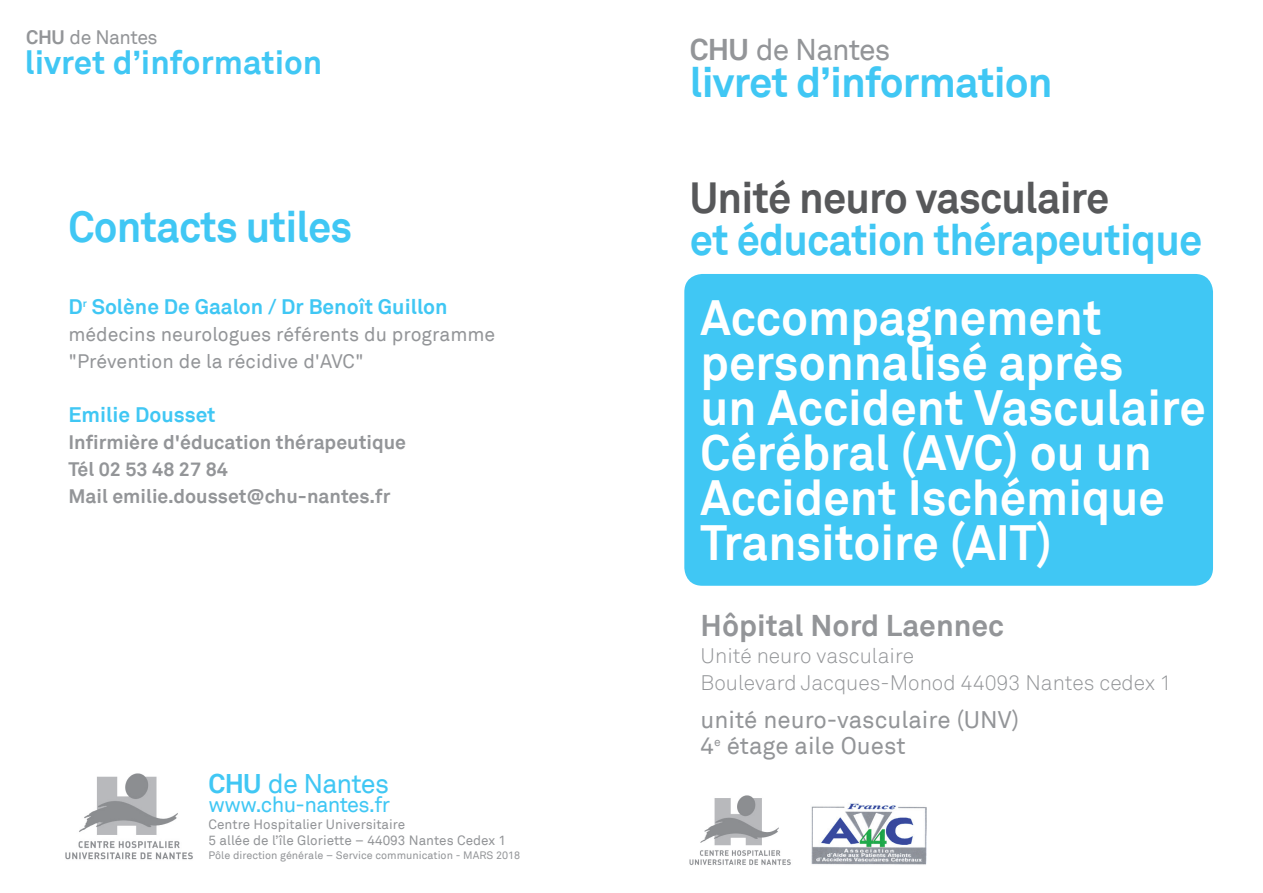
<style>
.page{position:relative;width:1263px;height:893px;background:#fff}
.page>*{position:absolute;margin:0;border:0;box-sizing:border-box;transform-origin:0 0}
.t1{font:700 49.5px/45px "Akkurat";color:#fff;scale:.96 1}
.t2{font:700 43.5px "Akkurat";letter-spacing:-.02em;color:#40c7f4;scale:.96 1}
.t3{font:700 43.5px "Akkurat";letter-spacing:-.02em;color:#57585a;scale:.96 1}
.t4{font:700 42px "Akkurat";letter-spacing:-.02em;color:#40c7f4}
.t5{font:700 33px "Akkurat";color:#40c7f4}
.t6{font:700 30px "Akkurat";color:#939598}
.t7{font:30px "Akkurat";letter-spacing:-.03em;color:#939598}
.t8{font:27px "Akkurat";letter-spacing:-.03em;color:#40c7f4}
.t9{font:24px/25.5px "Akkurat";color:#939598}
.t10{font:21.6px "Akkurat";letter-spacing:-.03em;color:#40c7f4}
.t11{font:300 21px/27px "Akkurat";color:#939598}
.t12{font:700 21px "Akkurat";color:#40c7f4}
.t13{font:700 19.5px/27px "Akkurat";color:#939598}
.t14{font:19.5px/27px "Akkurat";color:#939598}
.t15{font:19.5px "Akkurat";letter-spacing:-.025em;color:#939598}
.t16{font:13.5px/16.2px "Akkurat";color:#939598}
.t17{font:10.8px "Akkurat";color:#939598}
.s1{font-weight:700}
.s2{color:#40c7f4}
.s3{font-size:36px;color:#40c7f4}
</style>
<div class="page">
<div style="left:684px;top:274px;width:529px;height:312px;background:#40c7f4;border-radius:18px"></div>
<img style="left:689px;top:795px;width:102px;height:70px">
<img style="left:65px;top:773px;width:128px;height:87px">
<img style="left:811px;top:803px;width:115px;height:62px">
<p class="t15" style="left:26px;top:26px;width:133px"><span class="s1">CHU</span> de Nantes</p>
<p class="t5" style="left:25px;top:41px;width:299px">livret d’information</p>
<p class="t2" style="left:68px;top:199px;width:297px">Contacts utiles</p>
<p class="t12" style="left:68px;top:293px;width:381px">D<sup>r</sup> Solène De Gaalon / Dr Benoît Guillon</p>
<p class="t14" style="left:68px;top:321px;width:428px">médecins neurologues référents du programme "Prévention de la récidive d'AVC"</p>
<p class="t12" style="left:68px;top:401px;width:149px">Emilie Dousset</p>
<p class="t13" style="left:68px;top:429px;width:339px">Infirmière d'éducation thérapeutique<br>Tél 02 53 48 27 84<br>Mail emilie.dousset@chu-nantes.fr</p>
<p class="t8" style="left:209px;top:767px;width:182px"><span class="s1">CHU</span> de Nantes</p>
<p class="t10" style="left:209px;top:791px;width:183px">www.chu-nantes.fr</p>
<p class="t16" style="left:209px;top:817px;width:299px">Centre Hospitalier Universitaire<br>5 allée de l’île Gloriette – 44093 Nantes Cedex 1</p>
<p class="t17" style="left:209px;top:849px;width:313px">Pôle direction générale – Service communication - MARS 2018</p>
<p class="t7" style="left:690px;top:32px;width:202px"><span class="s1">CHU</span> de Nantes</p>
<p class="t4" style="left:690px;top:56px;width:364px">livret d’information</p>
<p class="t3" style="left:690px;top:170px;width:438px">Unité neuro vasculaire</p>
<p class="t2" style="left:690px;top:212px;width:535px">et éducation thérapeutique</p>
<p class="t1" style="left:701px;top:295px;width:528px">Accompagnement personnalisé après<br>un Accident Vasculaire<br>Cérébral (AVC) ou un<br>Accident Ischémique<br>Transitoire (AIT)<span class="s2">t</span><span class="s3">ransi-</span></p>
<p class="t6" style="left:701px;top:606px;width:305px">Hôpital Nord Laennec</p>
<p class="t11" style="left:701px;top:642px;width:473px">Unité neuro vasculaire<br>Boulevard Jacques-Monod 44093 Nantes cedex 1</p>
<p class="t9" style="left:701px;top:708px;width:320px">unité neuro-vasculaire (UNV)<br>4<sup>e</sup> étage aile Ouest</p>
</div>
